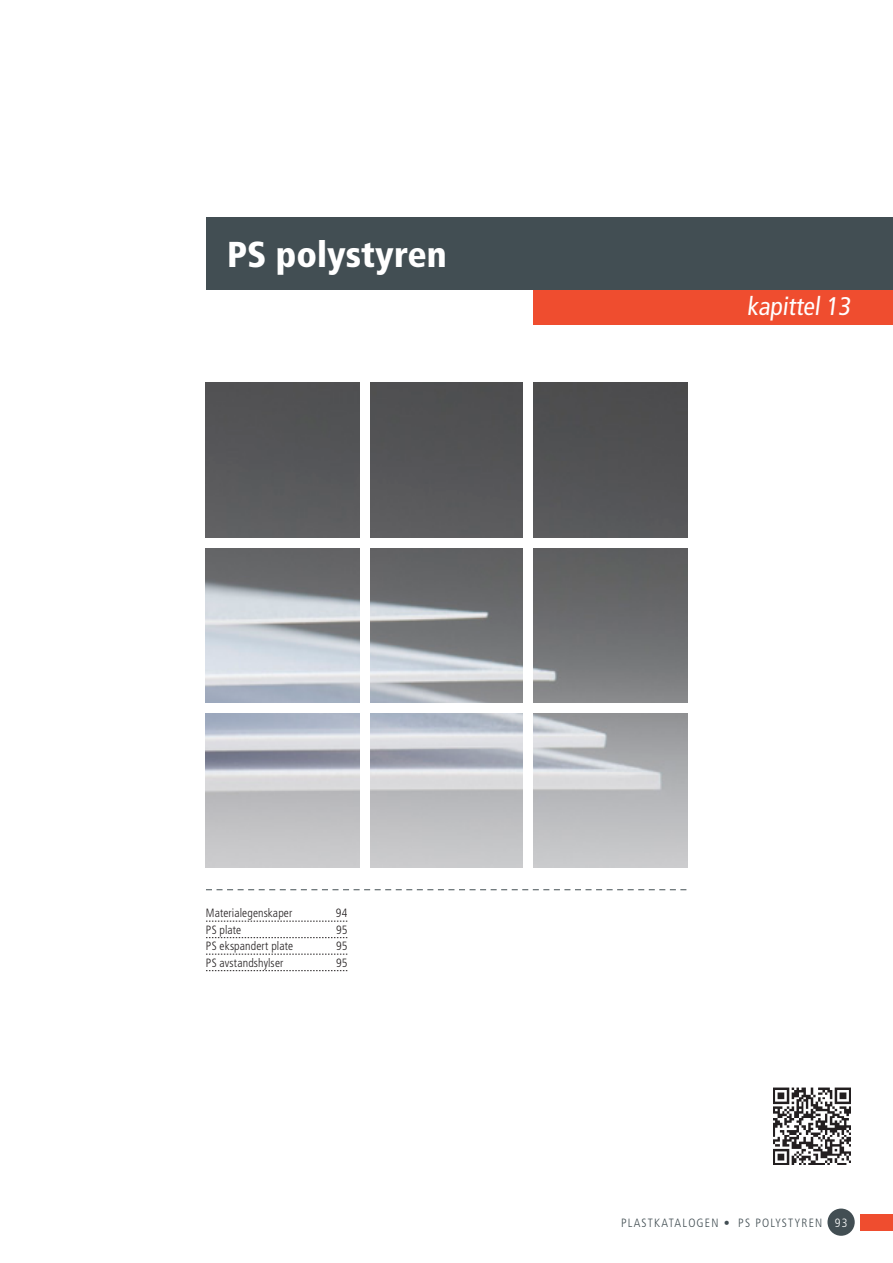
<style>
.page{position:relative;width:893px;height:1263px;background:#fff}
.page>*{position:absolute;margin:0;border:0;box-sizing:border-box;transform-origin:0 0}
.t1{font:900 condensed 36px "Frutiger LT Std";color:#fff}
.t2{font:condensed 25.5px "Frutiger LT Std";color:#fff}
.t3{font:300 condensed 12px "Frutiger LT Std";letter-spacing:.01em;color:#231f20}
.t4{font:300 condensed 12px "Frutiger LT Std";letter-spacing:.1em;color:#424e53}
.t5{font:300 condensed 12px "Frutiger LT Std";color:#fff}
.s1{font-weight:400}
</style>
<div class="page">
<div style="left:827px;top:1208px;width:28px;height:28px;background:#424e53;border-radius:50%"></div>
<div style="left:860px;top:1214px;width:33px;height:16px;background:#ef4d2f"></div>
<div style="left:533px;top:290px;width:360px;height:34px;background:#ef4d2f"></div>
<img style="left:773px;top:1087px;width:77px;height:78px">
<svg style="left:206px;top:889px;width:480px;height:1px"></svg>
<div style="left:206px;top:217px;width:687px;height:73px;background:#424e53"></div>
<svg style="left:206px;top:921px;width:141px;height:1px"></svg>
<svg style="left:206px;top:937px;width:141px;height:1px"></svg>
<svg style="left:206px;top:954px;width:141px;height:1px"></svg>
<svg style="left:206px;top:970px;width:141px;height:1px"></svg>
<img style="left:206px;top:382px;width:481px;height:486px">
<div style="left:360px;top:373px;width:9px;height:504px;background:#fff"></div>
<div style="left:523px;top:373px;width:10px;height:504px;background:#fff"></div>
<div style="left:196px;top:703px;width:500px;height:9px;background:#fff"></div>
<div style="left:196px;top:538px;width:500px;height:9px;background:#fff"></div>
<h1 class="t1" style="left:227px;top:233px;width:221px">PS polystyren</h1>
<h2 class="t2" style="left:747px;top:291px;width:109px">kapittel 13</h2>
<p class="t3" style="left:206px;top:906px;width:88px">Materialegenskaper</p>
<p class="t3" style="left:336px;top:906px;width:13px">94</p>
<p class="t3" style="left:206px;top:923px;width:37px">PS plate</p>
<p class="t3" style="left:336px;top:923px;width:13px">95</p>
<p class="t3" style="left:206px;top:939px;width:89px">PS ekspandert plate</p>
<p class="t3" style="left:336px;top:939px;width:13px">95</p>
<p class="t3" style="left:206px;top:956px;width:79px">PS avstandshylser</p>
<p class="t3" style="left:336px;top:956px;width:13px">95</p>
<p class="t4" style="left:621px;top:1216px;width:195px">PLASTKATALOGEN <span class="s1">•</span> PS polystyren</p>
<p class="t5" style="left:835px;top:1216px;width:14px">93</p>
</div>
